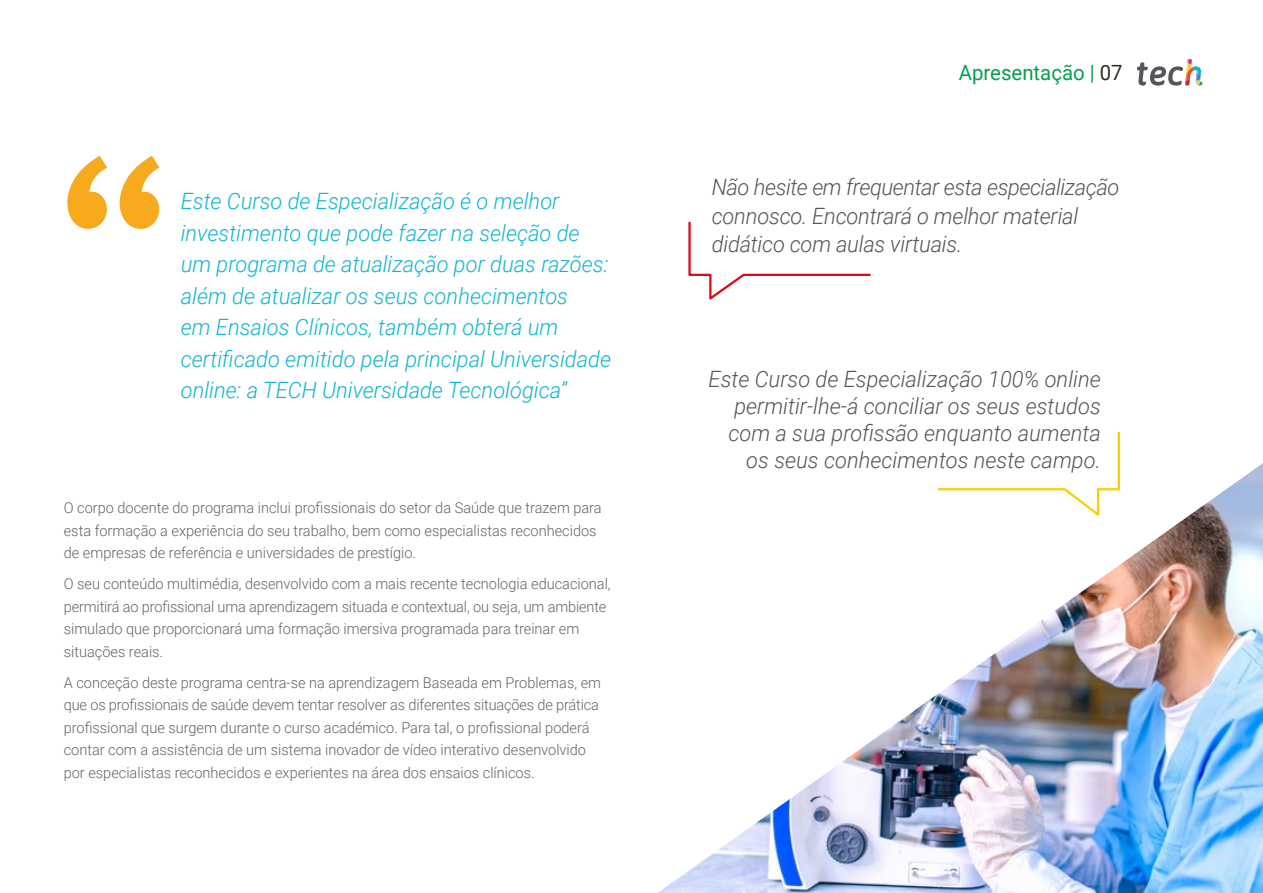
<style>
.page{position:relative;width:1263px;height:893px;background:#fff}
.page>*{position:absolute;margin:0;border:0;box-sizing:border-box;transform-origin:0 0}
.t1{font:italic 300 22.5px/31.5px "Roboto";color:#0fb6cf}
.t2{font:italic 300 22.5px/27px "Roboto";color:#52555b;text-align:right}
.t3{font:21px "Roboto";color:#04a14d}
.t4{font:300 15px/22.5px "Roboto";color:#61646a}
.s1{color:#00a04e}
.s2{color:#312e20}
</style>
<div class="page">
<svg style="left:67px;top:156px;width:92px;height:73px"></svg>
<svg style="left:1117px;top:432px;width:4px;height:31px"></svg>
<svg style="left:688px;top:221px;width:183px;height:79px"></svg>
<img style="left:658px;top:463px;width:605px;height:430px">
<svg style="left:1137px;top:59px;width:65px;height:27px"></svg>
<p class="t1" style="left:181px;top:185px;width:432px">Este Curso de Especialização é o melhor investimento que pode fazer na seleção de um programa de atualização por duas razões: além de atualizar os seus conhecimentos<br>em Ensaios Clínicos, também obterá um certificado emitido pela principal Universidade online: a TECH Universidade Tecnológica”</p>
<p class="t4" style="left:64px;top:496px;width:539px">O corpo docente do programa inclui profissionais do setor da Saúde que trazem para esta formação a experiência do seu trabalho, bem como especialistas reconhecidos de empresas de referência e universidades de prestígio.</p>
<p class="t4" style="left:64px;top:572px;width:548px">O seu conteúdo multimédia, desenvolvido com a mais recente tecnologia educacional, permitirá ao profissional uma aprendizagem situada e contextual, ou seja, um ambiente simulado que proporcionará uma formação imersiva programada para treinar em situações reais.</p>
<p class="t4" style="left:64px;top:670px;width:539px">A conceção deste programa centra-se na aprendizagem Baseada em Problemas, em que os profissionais de saúde devem tentar resolver as diferentes situações de prática profissional que surgem durante o curso académico. Para tal, o profissional poderá contar com a assistência de um sistema inovador de vídeo interativo desenvolvido por especialistas reconhecidos e experientes na área dos ensaios clínicos.</p>
<h2 class="t3" style="left:959px;top:57px;width:165px">Apresentação <span class="s1">|</span> <span class="s2">07</span></h2>
<h1 class="t2" style="left:712px;top:172px;width:409px;line-height:28.5px;text-align:left">Não hesite em frequentar esta especialização connosco. Encontrará o melhor material didático com aulas virtuais.</h1>
<h1 class="t2" style="left:708px;top:365px;width:394px">Este Curso de Especialização 100% online permitir-lhe-á conciliar os seus estudos com a sua profissão enquanto aumenta os seus conhecimentos neste campo.</h1>
</div>
